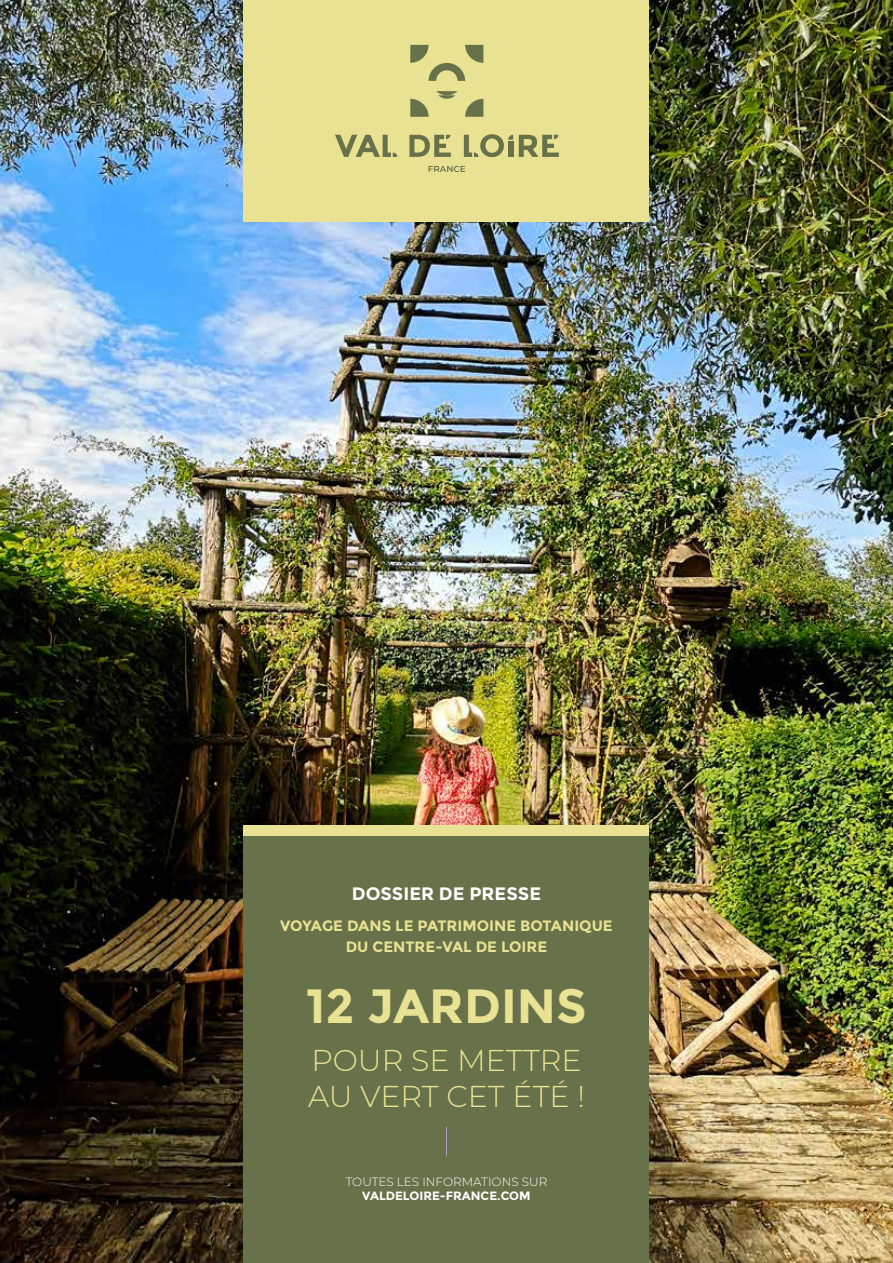
<style>
.page{position:relative;width:893px;height:1263px;background:#fff}
.page>*{position:absolute;margin:0;border:0;box-sizing:border-box;transform-origin:0 0}
.t1{font:700 48px "Montserrat";color:#e9e292}
.t2{font:300 30px/36px "Montserrat";color:#e9e292}
.t3{font:700 18px "Montserrat";color:#fff}
.t4{font:700 15px/21.6px "Montserrat";color:#e9e292;text-align:center}
.t5{font:300 12px "Montserrat";color:#fff}
.t6{font:700 12px "Montserrat";color:#fff}
</style>
<div class="page">
<img style="left:0;top:0;width:893px;height:1263px">
<div style="left:244px;top:836px;width:405px;height:427px;background:#68724a"></div>
<div style="left:244px;top:0;width:405px;height:221px;background:#e9e292"></div>
<div style="left:244px;top:825px;width:405px;height:11px;background:#e9e292"></div>
<svg style="left:410px;top:99px;width:19px;height:18px"></svg>
<svg style="left:465px;top:99px;width:18px;height:18px"></svg>
<svg style="left:410px;top:45px;width:73px;height:36px"></svg>
<svg style="left:436px;top:91px;width:21px;height:8px"></svg>
<svg style="left:429px;top:166px;width:36px;height:6px"></svg>
<svg style="left:335px;top:135px;width:62px;height:22px"></svg>
<svg style="left:409px;top:135px;width:42px;height:22px"></svg>
<svg style="left:519px;top:135px;width:40px;height:22px"></svg>
<svg style="left:464px;top:134px;width:49px;height:23px"></svg>
<hr style="left:446px;top:1126px;width:1px;height:30px;background:#af9ccb">
<p class="t3" style="left:352px;top:883px;width:191px">DOSSIER DE PRESSE</p>
<p class="t4" style="left:280px;top:914px;width:334px">VOYAGE DANS LE PATRIMOINE BOTANIQUE<br>DU CENTRE-VAL DE LOIRE</p>
<h1 class="t1" style="left:306px;top:977px;width:282px">12 JARDINS</h1>
<h2 class="t2" style="left:308px;top:1042px;width:278px">POUR SE METTRE<br>AU VERT CET ÉTÉ !</h2>
<p class="t5" style="left:346px;top:1173px;width:203px">TOUTES LES INFORMATIONS SUR</p>
<p class="t6" style="left:362px;top:1189px;width:170px">VALDELOIRE-FRANCE.COM</p>
</div>
